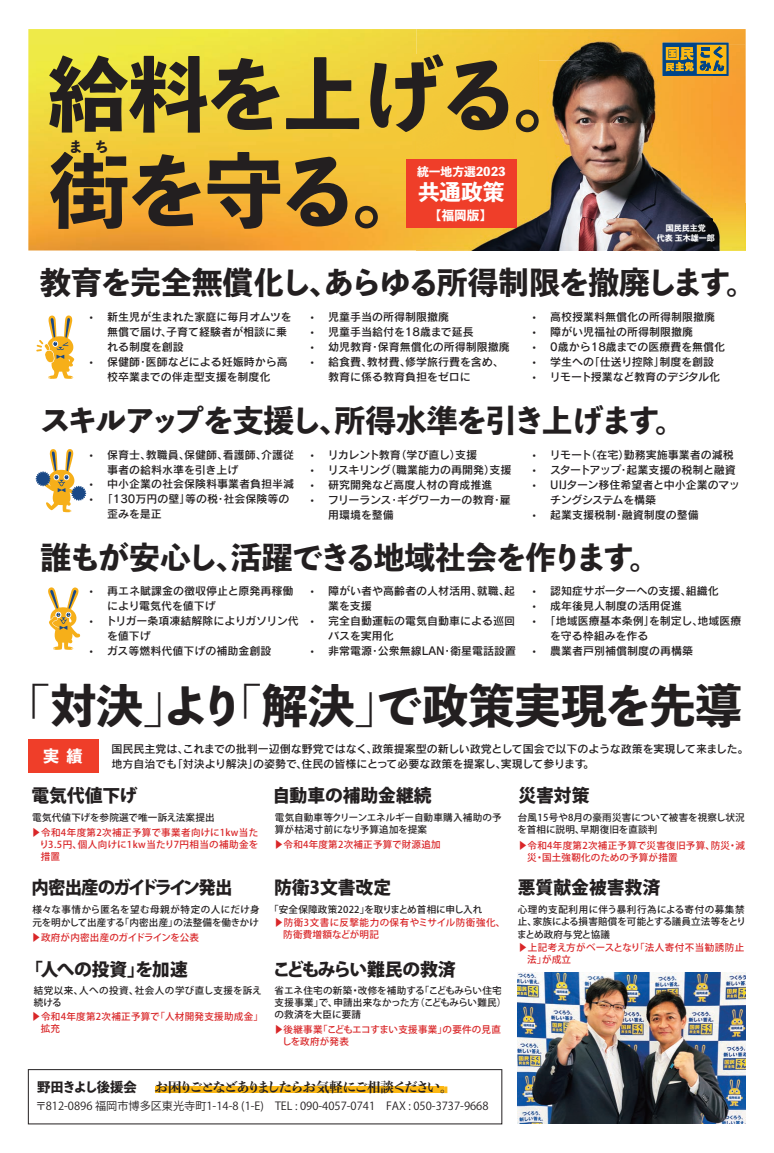
<style>
.page{position:relative;width:774px;height:1153px;background:#fff}
.page>*{position:absolute;margin:0;border:0;box-sizing:border-box;transform-origin:0 0}
.t1{font:800 80.2px "Toppan Bunkyu Midashi Gothic Std N";letter-spacing:-.04em;color:#231f20}
.t2{font:800 46.1px "Toppan Bunkyu Midashi Gothic Std N";color:#231f20}
.t3{font:800 30.8px "Toppan Bunkyu Midashi Gothic Std N";letter-spacing:-.025em;color:#231f20}
.t4{font:800 30.8px "Toppan Bunkyu Midashi Gothic Std N";letter-spacing:-.075em;color:#231f20}
.t5{font:800 30.8px "Toppan Bunkyu Midashi Gothic Std N";letter-spacing:-.05em;color:#231f20}
.t6{font:800 21.5px "Toppan Bunkyu Midashi Gothic Std N";color:#fff}
.t7{font:800 17.8px "Koz Go Pr 6 N";color:#231f20}
.t8{font:800 17.8px "Koz Go Pr 6 N";letter-spacing:-.11em;color:#231f20}
.t9{font:800 17.8px "Koz Go Pr 6 N";letter-spacing:-.055em;color:#231f20}
.t10{font:800 16px "Toppan Bunkyu Midashi Gothic Std N";color:#fff}
.t11{font:800 14px "Toppan Bunkyu Midashi Gothic Std N";color:#231f20}
.t12{font:13.4px "Toppan Bunkyu Midashi Min Std N EB";letter-spacing:-.115em;color:#231f20}
.t13{font:800 13.4px "Toppan Bunkyu Midashi Gothic Std N";letter-spacing:-.095em;color:#231f20}
.t14{font:800 12.6px "Toppan Bunkyu Midashi Gothic Std N";color:#fff}
.t15{font:800 11.8px "Toppan Bunkyu Midashi Gothic Std N";color:#fff}
.t16{font:11.1px "Koz Go Pr 6 N";color:#231f20}
.t17{font:11px/15px "Rodin Pro N DB";color:#231f20}
.t18{font:11px "Rodin Pro N DB";letter-spacing:-.03em;color:#231f20}
.t19{font:11px "Rodin Pro N DB";letter-spacing:-.02em;color:#231f20}
.t20{font:500 9.5px/12.1px "Koz Go Pr 6 N";letter-spacing:.025em;color:#231f20}
.t21{font:500 9.5px/12.1px "Koz Go Pr 6 N";letter-spacing:.03em;color:#d92628}
.t22{font:500 9.5px/12.1px "Koz Go Pr 6 N";letter-spacing:.05em;color:#231f20}
.t23{font:500 9.5px "Koz Go Pr 6 N";color:#d92628}
.t24{font:800 8px/9.6px "Toppan Bunkyu Midashi Gothic Std N";color:#fff;text-align:center}
</style>
<div class="page">
<img style="left:28px;top:29px;width:388px;height:221px">
<img style="left:715px;top:250px;width:31px;height:1px">
<img style="left:416px;top:250px;width:299px;height:1px">
<img style="left:416px;top:29px;width:165px;height:32px">
<img style="left:581px;top:29px;width:99px;height:190px">
<img style="left:680px;top:29px;width:66px;height:16px">
<img style="left:713px;top:45px;width:33px;height:205px">
<img style="left:515px;top:61px;width:66px;height:158px">
<img style="left:680px;top:76px;width:33px;height:143px">
<div style="left:416px;top:133px;width:99px;height:26px;background:#f4c538"></div>
<img style="left:416px;top:219px;width:297px;height:31px">
<div style="left:416px;top:54px;width:123px;height:79px;background:#f3c638"></div>
<svg style="left:662px;top:43px;width:66px;height:33px;background:#7c7d4f"></svg>
<div style="left:406px;top:159px;width:110px;height:69px;background:#ef3e29"></div>
<svg style="left:35px;top:449px;width:52px;height:64px"></svg>
<svg style="left:48px;top:587px;width:33px;height:63px"></svg>
<svg style="left:36px;top:315px;width:39px;height:64px"></svg>
<img style="left:518px;top:972px;width:228px;height:151px">
<svg style="left:28px;top:1069px;width:474px;height:55px"></svg>
<div style="left:155px;top:1086px;width:289px;height:6px;background:#fcb814"></div>
<div style="left:28px;top:739px;width:71px;height:33px;background:#ef3e29"></div>
<h1 class="t1" style="left:48px;top:32px;width:547px">給料を上げる。</h1>
<p class="t11" style="left:69px;top:136px;width:41px">ま　ち</p>
<h1 class="t1" style="left:49px;top:128px;width:385px">街を守る。</h1>
<p class="t15" style="left:417px;top:162px;width:90px">統一地方選2023</p>
<h3 class="t6" style="left:418px;top:175px;width:88px">共通政策</h3>
<p class="t14" style="left:429px;top:205px;width:64px">【福岡版】</p>
<p class="t24" style="left:657px;top:223px;width:59px">国民民主党<br>代表 玉木雄一郎</p>
<h3 class="t3" style="left:40px;top:259px;width:718px">教育を完全無償化し、あらゆる所得制限を撤廃します。</h3>
<p class="t17" style="left:310px;top:308px;width:140px">• 児童手当の所得制限撤廃</p>
<p class="t17" style="left:310px;top:323px;width:165px">• 児童手当給付を18歳まで延長</p>
<p class="t17" style="left:310px;top:338px;width:201px">• 幼児教育・保育無償化の所得制限撤廃</p>
<p class="t17" style="left:328px;top:353px;width:177px;text-indent:-18px">• 給食費、教材費、修学旅行費を含め、教育に係る教育負担をゼロに</p>
<p class="t17" style="left:107px;top:308px;width:186px;text-indent:-18px">• 新生児が生まれた家庭に毎月オムツを無償で届け、子育て経験者が相談に乗れる制度を創設</p>
<p class="t17" style="left:89px;top:353px;width:200px;text-align:center">• 保健師・医師などによる妊娠時から高校卒業までの伴走型支援を制度化</p>
<p class="t17" style="left:532px;top:308px;width:184px">• 高校授業料無償化の所得制限撤廃</p>
<p class="t17" style="left:532px;top:323px;width:162px">• 障がい児福祉の所得制限撤廃</p>
<p class="t17" style="left:532px;top:338px;width:195px">• 0歳から18歳までの医療費を無償化</p>
<p class="t17" style="left:532px;top:353px;width:183px">• 学生への「仕送り控除」制度を創設</p>
<p class="t19" style="left:532px;top:369px;width:189px">• リモート授業など教育のデジタル化</p>
<h3 class="t4" style="left:40px;top:396px;width:647px">スキルアップを支援し、所得水準を引き上げます。</h3>
<p class="t17" style="left:107px;top:446px;width:188px;text-indent:-18px">• 保育士、教職員、保健師、看護師、介護従事者の給料水準を引き上げ</p>
<p class="t17" style="left:89px;top:475px;width:206px">• 中小企業の社会保険料事業者負担半減</p>
<p class="t17" style="left:107px;top:490px;width:184px;text-indent:-18px">• 「130万円の壁」等の税・社会保険等の歪みを是正</p>
<p class="t18" style="left:310px;top:447px;width:168px">• リカレント教育（学び直し）支援</p>
<p class="t17" style="left:310px;top:461px;width:203px">• リスキリング（職業能力の再開発）支援</p>
<p class="t17" style="left:310px;top:476px;width:184px">• 研究開発など高度人材の育成推進</p>
<p class="t17" style="left:328px;top:491px;width:184px;text-indent:-18px">• フリーランス・ギグワーカーの教育・雇用環境を整備</p>
<p class="t17" style="left:532px;top:446px;width:203px">• リモート（在宅）勤務実施事業者の減税</p>
<p class="t18" style="left:532px;top:462px;width:205px">• スタートアップ・起業支援の税制と融資</p>
<p class="t17" style="left:550px;top:476px;width:191px;text-indent:-18px">• UIJターン移住希望者と中小企業のマッチングシステムを構築</p>
<p class="t17" style="left:532px;top:506px;width:168px">• 起業支援税制・融資制度の整備</p>
<h3 class="t5" style="left:41px;top:533px;width:621px">誰もが安心し、活躍できる地域社会を作ります。</h3>
<p class="t17" style="left:107px;top:582px;width:188px;text-indent:-18px">• 再エネ賦課金の徴収停止と原発再稼働により電気代を値下げ</p>
<p class="t17" style="left:107px;top:612px;width:193px;text-indent:-18px">• トリガー条項凍結解除によりガソリン代を値下げ</p>
<p class="t17" style="left:89px;top:642px;width:184px">• ガス等燃料代値下げの補助金創設</p>
<p class="t17" style="left:328px;top:582px;width:188px;text-indent:-18px">• 障がい者や高齢者の人材活用、就職、起業を支援</p>
<p class="t17" style="left:328px;top:612px;width:188px;text-indent:-18px">• 完全自動運転の電気自動車による巡回バスを実用化</p>
<p class="t17" style="left:310px;top:642px;width:207px">• 非常電源・公衆無線LAN・衛星電話設置</p>
<p class="t17" style="left:532px;top:582px;width:188px">• 認知症サポーターへの支援、組織化</p>
<p class="t17" style="left:532px;top:597px;width:151px">• 成年後見人制度の活用促進</p>
<p class="t17" style="left:550px;top:612px;width:193px;text-indent:-18px">• 「地域医療基本条例」を制定し、地域医療を守る枠組みを作る</p>
<p class="t17" style="left:532px;top:642px;width:162px">• 農業者戸別補償制度の再構築</p>
<h2 class="t2" style="left:4px;top:669px;width:739px">「対決」より「解決」で政策実現を先導</h2>
<h3 class="t10" style="left:43px;top:743px;width:41px">実 績</h3>
<p class="t17" style="left:112px;top:741px;width:638px">国民民主党は、これまでの批判一辺倒な野党ではなく、政策提案型の新しい政党として国会で以下のような政策を実現して来ました。地方自治でも「対決より解決」の姿勢で、住民の皆様にとって必要な政策を提案し、実現して参ります。</p>
<h3 class="t7" style="left:31px;top:785px;width:108px">電気代値下げ</h3>
<h3 class="t7" style="left:518px;top:785px;width:73px">災害対策</h3>
<h3 class="t7" style="left:272px;top:785px;width:161px">自動車の補助金継続</h3>
<p class="t20" style="left:32px;top:811px;width:184px">電気代値下げを参院選で唯一訴え法案提出</p>
<p class="t20" style="left:275px;top:811px;width:228px">電気自動車等クリーンエネルギー自動車購入補助の予算が枯渇寸前になり予算追加を提案</p>
<p class="t20" style="left:517px;top:811px;width:229px">台風15号や8月の豪雨災害について被害を視察し状況を首相に説明、早期復旧を直談判</p>
<p class="t21" style="left:40px;top:826px;width:220px;text-align:justify;text-indent:-8px">▶令和4年度第2次補正予算で事業者向けに1kw当たり3.5円、個人向けに1kw当たり7円相当の補助金を措置</p>
<p class="t21" style="left:274px;top:838px;width:168px">▶令和4年度第2次補正予算で財源追加</p>
<p class="t21" style="left:527px;top:839px;width:219px;text-indent:-10px">▶令和4年度第2次補正予算で災害復旧予算、防災・減災・国土強靭化のための予算が措置</p>
<h3 class="t8" style="left:32px;top:877px;width:202px">内密出産のガイドライン発出</h3>
<h3 class="t7" style="left:274px;top:877px;width:119px">防衛3文書改定</h3>
<p class="t20" style="left:32px;top:903px;width:229px;line-height:13px">様々な事情から匿名を望む母親が特定の人にだけ身元を明かして出産する「内密出産」の法整備を働きかけ</p>
<p class="t20" style="left:269px;top:903px;width:215px">「安全保障政策2022」を取りまとめ首相に申し入れ</p>
<p class="t21" style="left:283px;top:917px;width:224px;line-height:11.3px;text-indent:-10px">▶防衛3文書に反撃能力の保有やミサイル防衛強化、防衛費増額などが明記</p>
<p class="t23" style="left:31px;top:932px;width:169px">▶政府が内密出産のガイドラインを公表</p>
<h3 class="t7" style="left:25px;top:959px;width:164px">「人への投資」を加速</h3>
<p class="t22" style="left:34px;top:984px;width:230px">結党以来、人への投資、社会人の学び直し支援を訴え続ける</p>
<p class="t21" style="left:41px;top:1010px;width:224px;text-indent:-10px">▶令和4年度第2次補正予算で「人材開発支援助成金」拡充</p>
<h3 class="t9" style="left:273px;top:959px;width:184px">こどもみらい難民の救済</h3>
<p class="t20" style="left:274px;top:984px;width:233px">省エネ住宅の新築・改修を補助する「こどもみらい住宅支援事業」で、申請出来なかった方（こどもみらい難民）の救済を大臣に要請</p>
<p class="t21" style="left:282px;top:1023px;width:220px;text-indent:-8px">▶後継事業「こどもエコすまい支援事業」の要件の見直しを政府が発表</p>
<p class="t13" style="left:37px;top:1076px;width:101px">野田きよし後援会</p>
<p class="t16" style="left:36px;top:1099px;width:454px">〒812-0896 福岡市博多区東光寺町1-14-8 (1-E)　TEL : 090-4057-0741　FAX : 050-3737-9668</p>
<p class="t12" style="left:155px;top:1076px;width:300px">お困りごとなどありましたらお気軽にご相談ください。</p>
<h3 class="t7" style="left:518px;top:877px;width:144px">悪質献金被害救済</h3>
<p class="t20" style="left:517px;top:903px;width:230px">心理的支配利用に伴う暴利行為による寄付の募集禁止、家族による損害賠償を可能とする議員立法等をとりまとめ政府与党と協議</p>
<p class="t21" style="left:527px;top:941px;width:218px;text-indent:-10px">▶上記考え方がベースとなり「法人寄付不当勧誘防止法」が成立</p>
</div>
